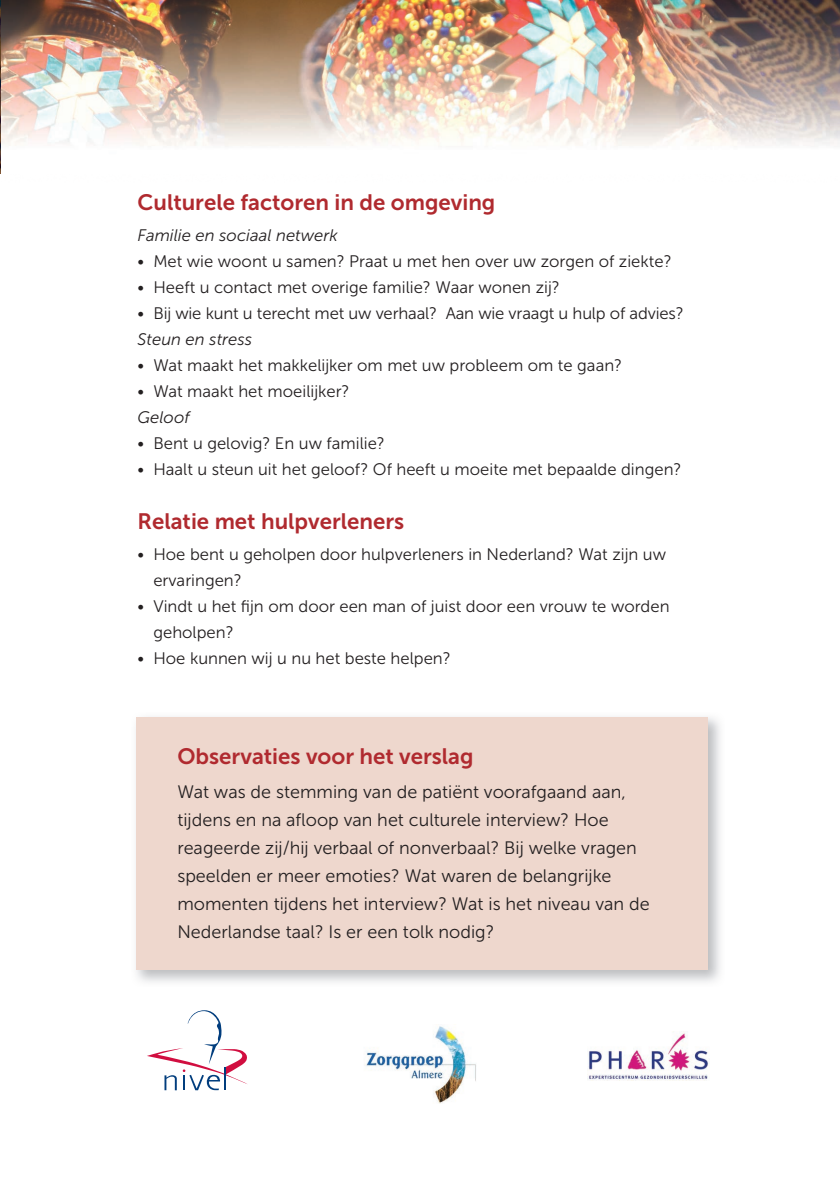
<style>
.page{position:relative;width:840px;height:1191px;background:#fff}
.page>*{position:absolute;margin:0;border:0;box-sizing:border-box;transform-origin:0 0}
.t1{font:22.2px "Museo Sans 700";color:#b02a2f}
.t2{font:18px/28px "Museo Sans 300";color:#231f20}
.t3{font:16.6px/26px "Museo Sans 300";color:#231f20}
.t4{font:italic 16.6px "Museo Sans 300";color:#231f20}
</style>
<div class="page">
<img style="left:136px;top:717px;width:584px;height:265px">
<div style="left:136px;top:717px;width:571px;height:252px;background:#eed7cd"></div>
<img style="left:1px;top:0;width:838px;height:146px">
<img style="left:587px;top:1031px;width:122px;height:49px">
<svg style="left:147px;top:1010px;width:100px;height:80px"></svg>
<hr style="left:224px;top:1067px;width:2px;height:23px;background:#013d7d">
<img style="left:365px;top:1026px;width:111px;height:77px">
<h1 class="t1" style="left:137px;top:190px;width:359px">Culturele factoren in de omgeving</h1>
<p class="t4" style="left:137px;top:226px;width:201px">Familie en sociaal netwerk</p>
<p class="t3" style="left:137px;top:248px;width:535px">• Met wie woont u samen? Praat u met hen over uw zorgen of ziekte?</p>
<p class="t3" style="left:137px;top:274px;width:423px">• Heeft u contact met overige familie? Waar wonen zij?</p>
<p class="t3" style="left:137px;top:300px;width:547px">• Bij wie kunt u terecht met uw verhaal? Aan wie vraagt u hulp of advies?</p>
<p class="t4" style="left:137px;top:330px;width:116px">Steun en stress</p>
<p class="t3" style="left:137px;top:352px;width:486px">• Wat maakt het makkelijker om met uw probleem om te gaan?</p>
<p class="t3" style="left:137px;top:378px;width:213px">• Wat maakt het moeilijker?</p>
<p class="t4" style="left:137px;top:408px;width:54px">Geloof</p>
<p class="t3" style="left:137px;top:430px;width:249px">• Bent u gelovig? En uw familie?</p>
<p class="t3" style="left:137px;top:456px;width:545px">• Haalt u steun uit het geloof? Of heeft u moeite met bepaalde dingen?</p>
<h1 class="t1" style="left:137px;top:509px;width:268px">Relatie met hulpverleners</h1>
<p class="t3" style="left:153px;top:542px;width:514px;text-indent:-16px">• Hoe bent u geholpen door hulpverleners in Nederland? Wat zijn uw ervaringen?</p>
<p class="t3" style="left:153px;top:594px;width:517px;text-indent:-16px">• Vindt u het fijn om door een man of juist door een vrouw te worden geholpen?</p>
<p class="t3" style="left:137px;top:645px;width:314px">• Hoe kunnen wij u nu het beste helpen?</p>
<h1 class="t1" style="left:177px;top:744px;width:297px">Observaties voor het verslag</h1>
<p class="t2" style="left:177px;top:778px;width:473px">Wat was de stemming van de patiënt voorafgaand aan, tijdens en na afloop van het culturele interview? Hoe reageerde zij/hij verbaal of nonverbaal? Bij welke vragen speelden er meer emoties? Wat waren de belangrijke momenten tijdens het interview? Wat is het niveau van de Nederlandse taal? Is er een tolk nodig?</p>
</div>
